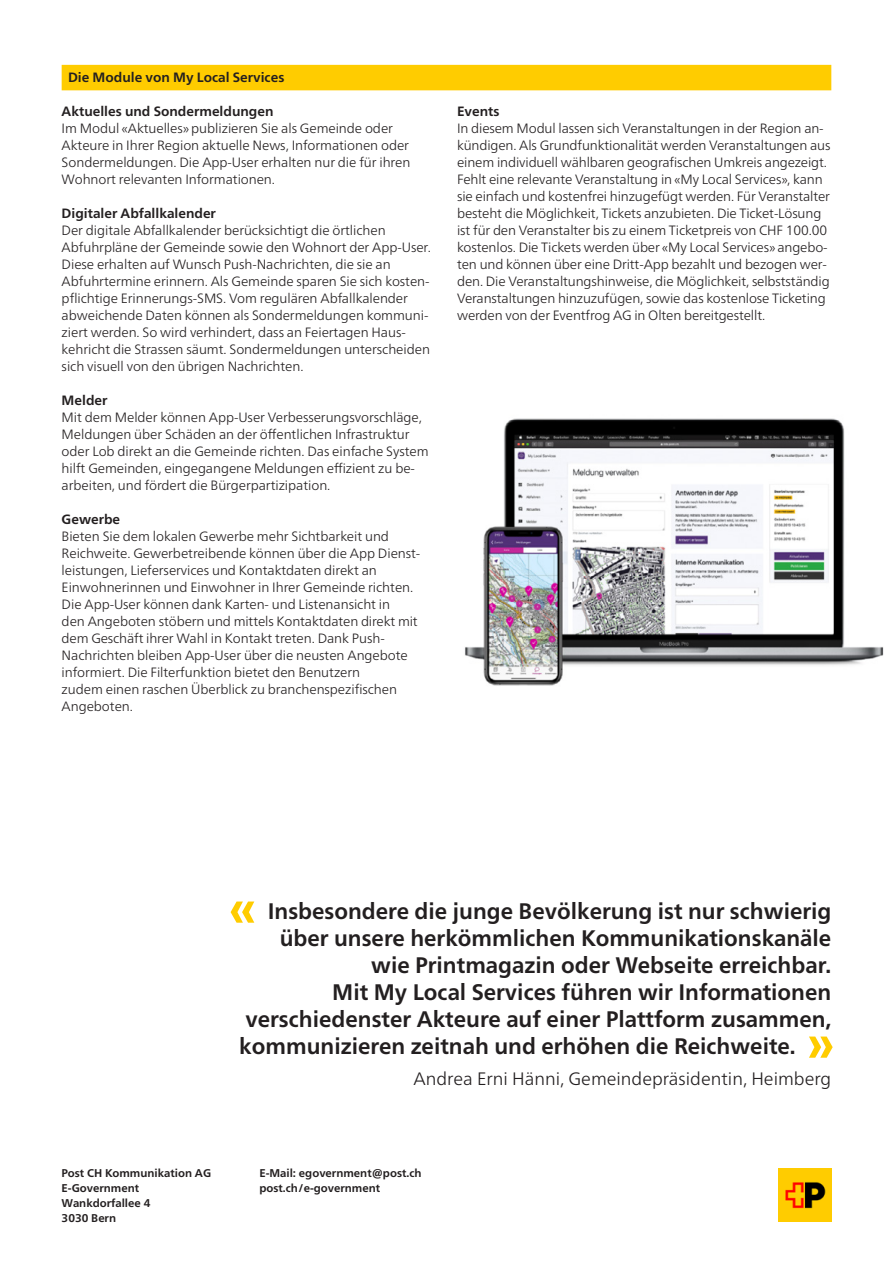
<style>
.page{position:relative;width:893px;height:1263px;background:#fff}
.page>*{position:absolute;margin:0;border:0;box-sizing:border-box;transform-origin:0 0}
.t1{font:700 52.5px "Frutiger Neue LT Pro";color:#fc0}
.t2{font:700 22.5px "Frutiger Neue LT Pro";color:#231f20}
.t3{font:300 18px "Frutiger Neue LT Pro";color:#231f20}
.t4{font:300 13.5px/17px "Frutiger Neue LT Pro";letter-spacing:-.005em;color:#231f20}
.t5{font:700 13.5px "Frutiger Neue LT Pro";color:#231f20}
.t6{font:700 11.25px/14.9px "Frutiger Neue LT Pro";color:#231f20}
</style>
<div class="page">
<div style="left:62px;top:65px;width:769px;height:25px;background:#fc0"></div>
<img style="left:778px;top:1168px;width:53px;height:53px">
<img style="left:465px;top:418px;width:419px;height:268px">
<p class="t5" style="left:68px;top:69px;width:218px">Die Module von My Local Services</p>
<p class="t5" style="left:62px;top:103px;width:213px">Aktuelles und Sondermeldungen</p>
<p class="t4" style="left:62px;top:120px;width:350px">Im Modul «Aktuelles» publizieren Sie als Gemeinde oder Akteure in Ihrer Region aktuelle News, Informationen oder Sondermeldungen. Die App-User erhalten nur die für ihren Wohnort relevanten Informationen.</p>
<p class="t5" style="left:62px;top:205px;width:156px">Digitaler Abfallkalender</p>
<p class="t4" style="left:62px;top:222px;width:371px">Der digitale Abfallkalender berücksichtigt die örtlichen Abfuhrpläne der Gemeinde sowie den Wohnort der App-User.<br>Diese erhalten auf Wunsch Push-Nachrichten, die sie an Abfuhrtermine erinnern. Als Gemeinde sparen Sie sich kosten&shy;pflichtige Erinnerungs-SMS. Vom regulären Abfallkalender abweichende Daten können als Sondermeldungen kommuni&shy;ziert werden. So wird verhindert, dass an Feiertagen Haus&shy;kehricht die Strassen säumt. Sondermeldungen unterscheiden sich visuell von den übrigen Nachrichten.</p>
<p class="t5" style="left:62px;top:392px;width:47px">Melder</p>
<p class="t4" style="left:62px;top:409px;width:368px">Mit dem Melder können App-User Verbesserungsvorschläge, Meldungen über Schäden an der öffentlichen Infrastruktur oder Lob direkt an die Gemeinde richten. Das einfache System hilft Gemeinden, eingegangene Meldungen effizient zu be&shy;arbeiten, und fördert die Bürgerpartizipation.</p>
<p class="t5" style="left:62px;top:511px;width:60px">Gewerbe</p>
<p class="t4" style="left:62px;top:528px;width:360px">Bieten Sie dem lokalen Gewerbe mehr Sichtbarkeit und Reichweite. Gewerbetreibende können über die App Dienst&shy;leistungen, Lieferservices und Kontaktdaten direkt an Einwohnerinnen und Einwohner in Ihrer Gemeinde richten.<br>Die App-User können dank Karten- und Listenansicht in<br>den Angeboten stöbern und mittels Kontaktdaten direkt mit dem Geschäft ihrer Wahl in Kontakt treten. Dank Push-- Nachrichten bleiben App-User über die neusten Angebote informiert. Die Filterfunktion bietet den Benutzern<br>zudem einen raschen Überblick zu branchenspezifischen Angeboten.</p>
<p class="t5" style="left:457px;top:103px;width:44px">Events</p>
<p class="t4" style="left:457px;top:120px;width:375px">In diesem Modul lassen sich Veranstaltungen in der Region an&shy;kündigen. Als Grundfunktionalität werden Veranstaltungen aus einem individuell wählbaren geografischen Umkreis angezeigt.<br>Fehlt eine relevante Veranstaltung in «My Local Services», kann sie einfach und kostenfrei hinzugefügt werden. Für Veranstalter besteht die Möglichkeit, Tickets anzubieten. Die Ticket-Lösung ist für den Veranstalter bis zu einem Ticketpreis von CHF 100.00 kostenlos. Die Tickets werden über «My Local Services» angebo&shy;ten und können über eine Dritt-App bezahlt und bezogen wer&shy;den. Die Veranstaltungshinweise, die Möglichkeit, selbstständig Veranstaltungen hinzuzufügen, sowie das kostenlose Ticketing werden von der Eventfrog AG in Olten bereitgestellt.</p>
<h1 class="t1" style="left:229px;top:876px;width:30px">«</h1>
<h2 class="t2" style="left:268px;top:898px;width:565px">Insbesondere die junge Bevölkerung ist nur schwierig</h2>
<h2 class="t2" style="left:280px;top:925px;width:553px">über unsere herkömmlichen Kommunikationskanäle</h2>
<h2 class="t2" style="left:371px;top:952px;width:462px">wie Printmagazin oder Webseite erreichbar.</h2>
<h2 class="t2" style="left:332px;top:979px;width:501px">Mit My Local Services führen wir Informationen</h2>
<h2 class="t2" style="left:245px;top:1006px;width:587px">verschiedenster Akteure auf einer Plattform zusammen,</h2>
<h2 class="t2" style="left:239px;top:1033px;width:558px">kommunizieren zeitnah und erhöhen die Reichweite.</h2>
<h1 class="t1" style="left:806px;top:1011px;width:30px">»</h1>
<h3 class="t3" style="left:413px;top:1068px;width:419px">Andrea Erni Hänni, Gemeindepräsidentin, Heimberg</h3>
<p class="t6" style="left:62px;top:1165px;width:151px">Post CH Kommunikation AG<br>E-Government<br>Wankdorfallee 4<br>3030 Bern</p>
<p class="t6" style="left:259px;top:1165px;width:164px">E-Mail: egovernment@post.ch post.ch/e-government</p>
</div>
